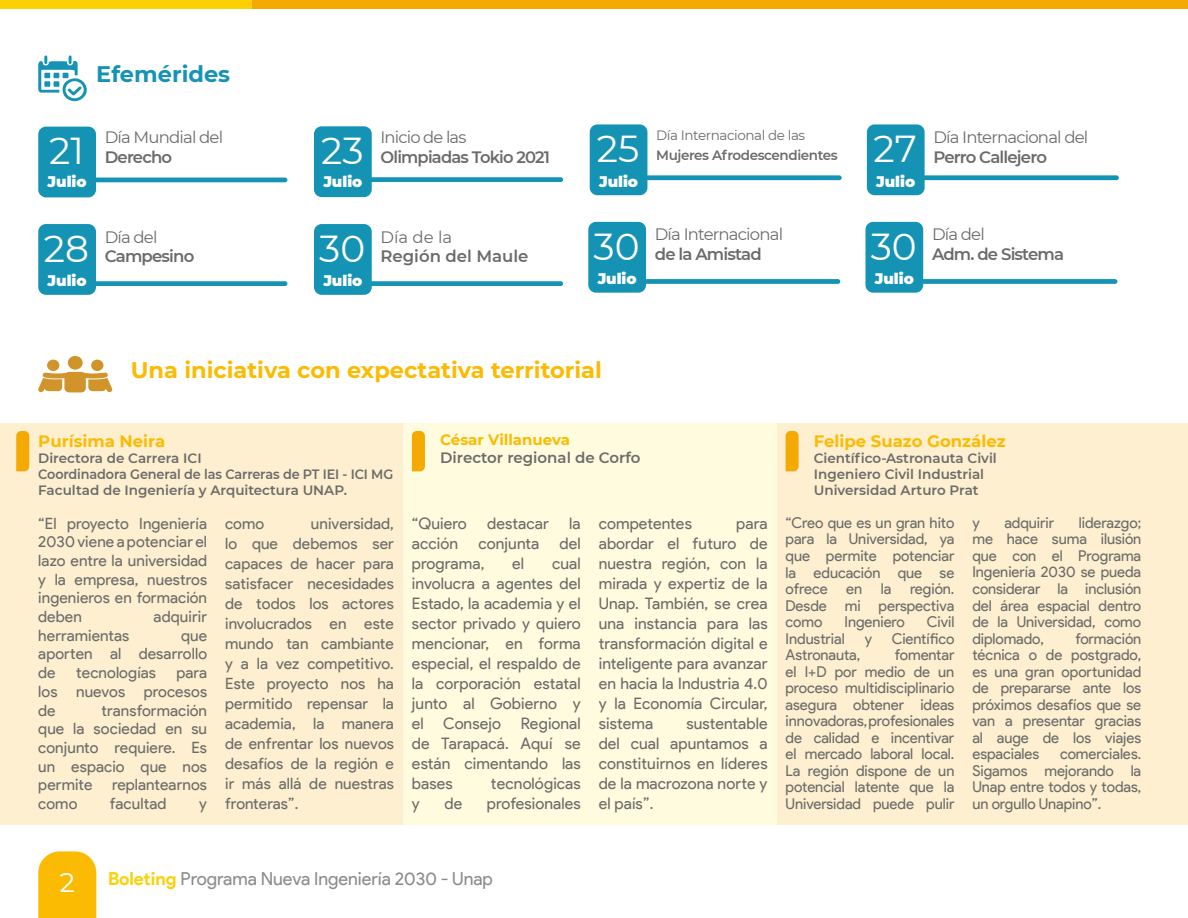
<style>
.page{position:relative;width:1188px;height:918px;background:#fff}
.page>*{position:absolute;margin:0;border:0;box-sizing:border-box;transform-origin:0 0}
.t1{font:37.5px "Montserrat";color:#fff}
.t2{font:700 22.5px "Montserrat";color:#fcbb03}
.t3{font:700 22.5px "Montserrat";color:#1593b5}
.t4{font:18px "Product Sans";color:#8c8c8b}
.t5{font:16.5px "Montserrat";letter-spacing:-.05em;color:#6b6b6a}
.t6{font:600 16.5px "Montserrat";letter-spacing:-.05em;color:#6b6b6a}
.t7{font:700 16.5px "Montserrat";color:#fcbb03}
.t8{font:600 16.5px "Montserrat";color:#6b6b6a}
.t9{font:15.9px/20px "Product Sans";letter-spacing:.005em;color:#6b6b6a;text-align:justify}
.t10{font:15.6px/18.8px "Product Sans";letter-spacing:.005em;color:#6b6b6a;text-align:justify}
.t11{font:15px/16.5px "Product Sans";letter-spacing:-.005em;color:#6b6b6a;text-align:justify}
.t12{font:900 15px "Montserrat";color:#fff}
.t13{font:600 15px "Montserrat";color:#6b6b6a}
.t14{font:700 15px "Montserrat";color:#fcbb03}
.t15{font:600 13.5px/16.2px "Montserrat";color:#6b6b6a}
.t16{font:600 13.5px "Montserrat";letter-spacing:-.03em;color:#6b6b6a}
.t17{font:13.5px "Montserrat";letter-spacing:-.03em;color:#6b6b6a}
.s1{font-family:"Montserrat";font-size:27px;color:#fff}
.s2{font-weight:700;color:#fcd103}
</style>
<div class="page">
<div style="left:0;top:0;width:1188px;height:9px;background:#f5a903"></div>
<div style="left:0;top:0;width:251px;height:9px;background:#fcd103"></div>
<svg style="left:38px;top:851px;width:58px;height:67px;background:#fcbf12"></svg>
<div style="left:0;top:423px;width:403px;height:402px;background:#fdefcf"></div>
<div style="left:777px;top:423px;width:411px;height:402px;background:#fdefcf"></div>
<div style="left:403px;top:423px;width:374px;height:402px;background:#fffbde"></div>
<svg style="left:38px;top:372px;width:75px;height:20px"></svg>
<div style="left:68px;top:356px;width:15px;height:14px;background:#d0942a;border-radius:50%"></div>
<div style="left:47px;top:359px;width:13px;height:12px;background:#d0942a;border-radius:50%"></div>
<div style="left:91px;top:360px;width:12px;height:11px;background:#d0942a;border-radius:50%"></div>
<svg style="left:38px;top:55px;width:49px;height:46px"></svg>
<div style="left:38px;top:127px;width:58px;height:70px;background:#1593b5;border-radius:8px"></div>
<div style="left:314px;top:126px;width:58px;height:71px;background:#1593b5;border-radius:8px"></div>
<div style="left:590px;top:124px;width:57px;height:71px;background:#1593b5;border-radius:8px"></div>
<div style="left:867px;top:124px;width:58px;height:71px;background:#1593b5;border-radius:8px"></div>
<div style="left:38px;top:224px;width:58px;height:71px;background:#1593b5;border-radius:8px"></div>
<div style="left:314px;top:224px;width:58px;height:71px;background:#1593b5;border-radius:8px"></div>
<div style="left:588px;top:222px;width:58px;height:71px;background:#1593b5;border-radius:8px"></div>
<div style="left:865px;top:222px;width:58px;height:71px;background:#1593b5;border-radius:8px"></div>
<hr style="left:94px;top:178px;width:193px;height:4px;background:#1593b5;border-radius:2px">
<div style="left:370px;top:177px;width:193px;height:5px;background:#1593b5;border-radius:2px"></div>
<div style="left:645px;top:175px;width:197px;height:5px;background:#1593b5;border-radius:2px"></div>
<div style="left:922px;top:175px;width:197px;height:5px;background:#1593b5;border-radius:2px"></div>
<div style="left:94px;top:281px;width:193px;height:5px;background:#1593b5;border-radius:2px"></div>
<div style="left:370px;top:281px;width:193px;height:5px;background:#1593b5;border-radius:2px"></div>
<div style="left:644px;top:279px;width:196px;height:5px;background:#1593b5;border-radius:2px"></div>
<div style="left:921px;top:279px;width:196px;height:5px;background:#1593b5;border-radius:2px"></div>
<svg style="left:786px;top:431px;width:13px;height:40px"></svg>
<svg style="left:412px;top:431px;width:13px;height:40px"></svg>
<svg style="left:16px;top:431px;width:13px;height:40px"></svg>
<h2 class="t3" style="left:96px;top:57px;width:135px">Efemérides</h2>
<p class="t17" style="left:656px;top:126px;width:151px">Día Internacional de las</p>
<p class="t16" style="left:656px;top:145px;width:183px">Mujeres Afrodescendientes</p>
<p class="t5" style="left:105px;top:126px;width:120px">Día Mundial del</p>
<p class="t6" style="left:105px;top:145px;width:69px">Derecho</p>
<p class="t5" style="left:381px;top:126px;width:87px">Inicio de las</p>
<p class="t6" style="left:381px;top:145px;width:171px">Olimpiadas Tokio 2021</p>
<h1 class="t1" style="left:49px;top:125px;width:36px">21</h1>
<h1 class="t1" style="left:321px;top:125px;width:44px">23</h1>
<h1 class="t1" style="left:597px;top:123px;width:44px">25</h1>
<h1 class="t1" style="left:874px;top:123px;width:45px">27</h1>
<p class="t5" style="left:933px;top:126px;width:156px">Día Internacional del</p>
<p class="t6" style="left:933px;top:145px;width:115px">Perro Callejero</p>
<p class="t12" style="left:48px;top:171px;width:41px">Julio</p>
<p class="t12" style="left:323px;top:171px;width:41px">Julio</p>
<p class="t12" style="left:599px;top:171px;width:41px">Julio</p>
<p class="t12" style="left:876px;top:171px;width:41px">Julio</p>
<p class="t5" style="left:655px;top:223px;width:130px">Día Internacional</p>
<p class="t6" style="left:655px;top:243px;width:109px">de la Amistad</p>
<p class="t5" style="left:105px;top:225px;width:54px">Día del</p>
<p class="t6" style="left:105px;top:245px;width:91px">Campesino</p>
<p class="t5" style="left:381px;top:225px;width:73px">Día de la</p>
<p class="t8" style="left:381px;top:245px;width:150px">Región del Maule</p>
<h1 class="t1" style="left:44px;top:223px;width:47px">28</h1>
<h1 class="t1" style="left:319px;top:223px;width:47px">30</h1>
<h1 class="t1" style="left:594px;top:220px;width:47px">30</h1>
<h1 class="t1" style="left:871px;top:220px;width:47px">30</h1>
<p class="t5" style="left:932px;top:223px;width:54px">Día del</p>
<p class="t6" style="left:932px;top:243px;width:134px">Adm. de Sistema</p>
<p class="t12" style="left:48px;top:269px;width:41px">Julio</p>
<p class="t12" style="left:323px;top:269px;width:41px">Julio</p>
<p class="t12" style="left:598px;top:267px;width:41px">Julio</p>
<p class="t12" style="left:875px;top:267px;width:41px">Julio</p>
<h2 class="t2" style="left:131px;top:353px;width:472px">Una iniciativa con expectativa territorial</h2>
<p class="t7" style="left:38px;top:429px;width:129px">Purísima Neira</p>
<p class="t15" style="left:38px;top:450px;width:357px">Directora de Carrera ICI<br>Coordinadora General de las Carreras de PT IEI - ICI MG<br>Facultad de Ingeniería y Arquitectura UNAP.</p>
<p class="t14" style="left:440px;top:429px;width:131px">César Villanueva</p>
<p class="t13" style="left:440px;top:447px;width:202px">Director regional de Corfo</p>
<p class="t10" style="left:38px;top:514px;width:170px">“El proyecto Ingeniería 2030 viene a potenciar el lazo entre la universidad y la empresa, nuestros ingenieros en formación deben</p>
<p class="t10" style="left:154px;top:608px;width:55px">adquirir</p>
<p class="t10" style="left:38px;top:626px;width:92px">herramientas</p>
<p class="t10" style="left:38px;top:626px;width:170px;text-indent:143px">que aporten al desarrollo de</p>
<p class="t10" style="left:76px;top:664px;width:81px">tecnologías</p>
<p class="t10" style="left:38px;top:664px;width:170px;text-indent:138px">para los nuevos procesos de</p>
<p class="t10" style="left:38px;top:701px;width:170px;text-indent:63px">transformación que la sociedad en su conjunto requiere. Es un espacio que nos permite replantearnos como</p>
<p class="t10" style="left:110px;top:795px;width:58px">facultad</p>
<p class="t10" style="left:199px;top:795px;width:9px">y</p>
<p class="t10" style="left:225px;top:513px;width:170px;line-height:20.1px;text-indent:86px">universidad, lo que debemos ser capaces de hacer para satisfacer necesidades de todos los actores involucrados en este mundo tan cambiante y a la vez competitivo.<br>Este proyecto nos ha permitido repensar la academia, la manera de enfrentar los nuevos desafíos de la región e ir más allá de nuestras fronteras”.</p>
<p class="t9" style="left:412px;top:514px;width:56px">“Quiero</p>
<p class="t9" style="left:487px;top:514px;width:63px">destacar</p>
<p class="t9" style="left:569px;top:514px;width:13px">la</p>
<p class="t10" style="left:225px;top:514px;width:41px">como</p>
<p class="t9" style="left:412px;top:534px;width:48px">acción</p>
<p class="t9" style="left:479px;top:534px;width:62px">conjunta</p>
<p class="t9" style="left:560px;top:534px;width:23px">del</p>
<p class="t9" style="left:412px;top:554px;width:74px">programa,</p>
<p class="t9" style="left:512px;top:554px;width:13px">el</p>
<p class="t9" style="left:412px;top:554px;width:170px;text-indent:140px">cual involucra a agentes del Estado, la academia y el sector privado y quiero mencionar, en forma especial, el respaldo de la corporación estatal junto al Gobierno y el Consejo Regional de Tarapacá. Aquí se están cimentando las bases</p>
<p class="t9" style="left:491px;top:774px;width:91px">tecnológicas</p>
<p class="t9" style="left:412px;top:794px;width:9px">y</p>
<p class="t9" style="left:445px;top:794px;width:19px">de</p>
<p class="t9" style="left:487px;top:794px;width:95px">profesionales</p>
<p class="t9" style="left:599px;top:514px;width:95px">competentes</p>
<p class="t9" style="left:599px;top:514px;width:170px;text-indent:138px">para abordar el futuro de nuestra región, con la mirada y expertiz de la Unap. También, se crea una instancia para las transformación digital e inteligente para avanzar en hacia la Industria 4.0 y la Economía Circular, sistema</p>
<p class="t9" style="left:599px;top:714px;width:170px;text-indent:88px">sustentable del cual apuntamos a constituirnos en líderes de la macrozona norte y el país”.</p>
<p class="t7" style="left:814px;top:429px;width:193px">Felipe Suazo González</p>
<p class="t15" style="left:814px;top:450px;width:185px">Científico-Astronauta Civil<br>Ingeniero Civil Industrial<br>Universidad Arturo Prat</p>
<p class="t11" style="left:786px;top:515px;width:170px">“Creo que es un gran hito para la Universidad, ya que permite potenciar la educación que se ofrece en la región.<br>Desde mi perspectiva como</p>
<p class="t11" style="left:845px;top:614px;width:62px">Ingeniero</p>
<p class="t11" style="left:927px;top:614px;width:29px">Civil</p>
<p class="t11" style="left:786px;top:631px;width:61px">Industrial</p>
<p class="t11" style="left:865px;top:631px;width:9px">y</p>
<p class="t11" style="left:892px;top:631px;width:64px">Científico</p>
<p class="t11" style="left:786px;top:647px;width:76px">Astronauta,</p>
<p class="t11" style="left:786px;top:647px;width:170px;text-indent:109px">fomentar el I+D por medio de un proceso multidisciplinario asegura obtener ideas innovadoras, profesionales de calidad e incentivar el mercado laboral local.<br>La región dispone de un potencial latente que la Universidad puede pulir</p>
<p class="t11" style="left:972px;top:515px;width:9px">y</p>
<p class="t11" style="left:1004px;top:515px;width:51px">adquirir</p>
<p class="t11" style="left:972px;top:515px;width:170px;text-indent:106px">liderazgo; me hace suma ilusión que con el Programa Ingeniería 2030 se pueda considerar la inclusión del área espacial dentro de la Universidad, como diplomado,</p>
<p class="t11" style="left:972px;top:630px;width:170px;text-indent:103px">formación técnica o de postgrado, es una gran oportunidad de prepararse ante los próximos desafíos que se van a presentar gracias al auge de los viajes espaciales</p>
<p class="t11" style="left:972px;top:746px;width:170px;text-indent:88px">comerciales.<br>Sigamos mejorando la Unap entre todos y todas, un orgullo Unapino”.</p>
<p class="t4" style="left:60px;top:869px;width:435px"><span class="s1">2</span> <span class="s2">Boleting</span> Programa Nueva Ingeniería 2030 - Unap</p>
</div>
